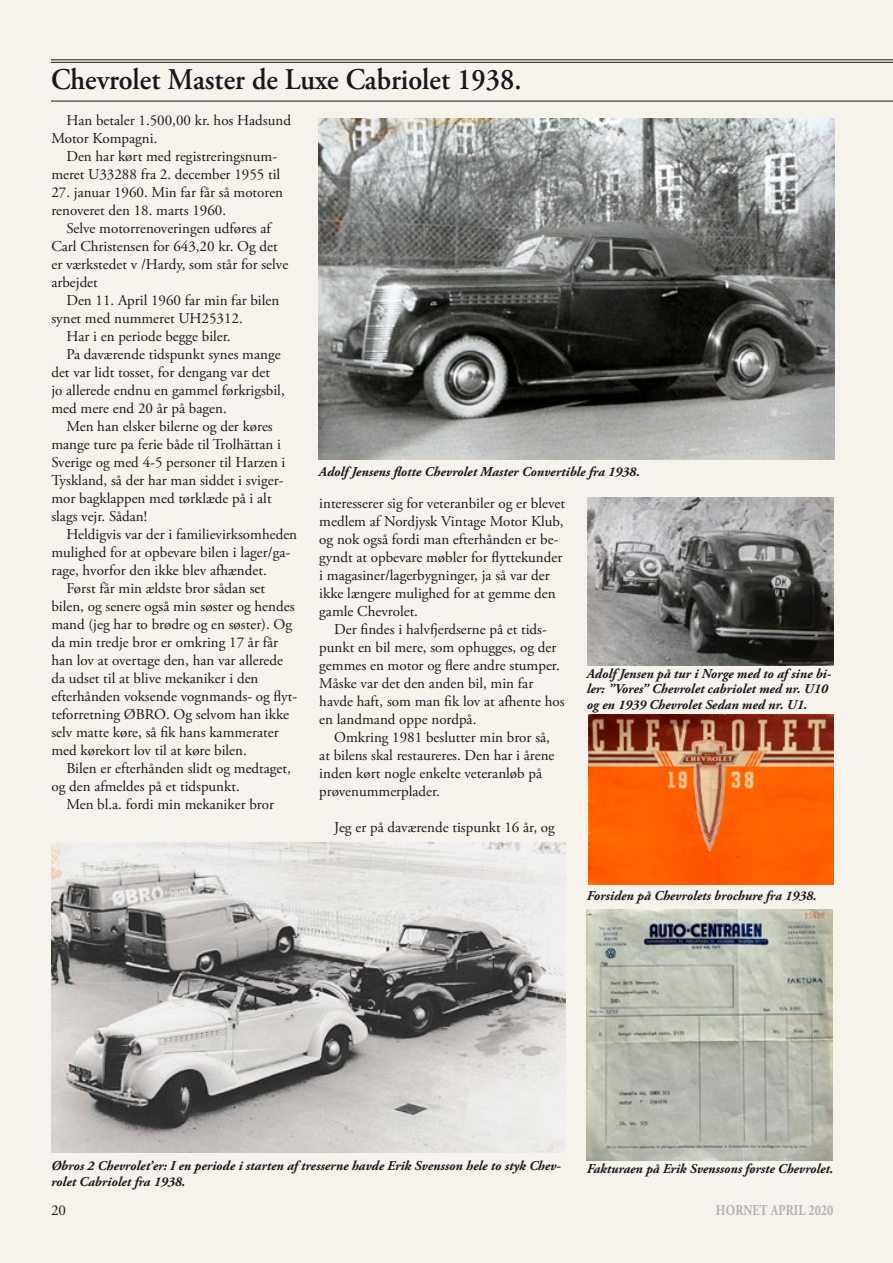
<style>
.page{position:relative;width:893px;height:1263px;background:#f6f3ed}
.page>*{position:absolute;margin:0;border:0;box-sizing:border-box;transform-origin:0 0}
.Rubrik{font:600 30px "Adobe Garamond Pro";color:#1a171c;scale:.94 1}
.Brød{font:15px/18px "Adobe Garamond Pro";color:#1a171c}
.t1{font:700 15px "Adobe Garamond Pro";letter-spacing:.015em;color:#b1b3b4;scale:.8 1}
.Billedtekst{font:italic 700 13.5px/15.8px "Adobe Garamond Pro";color:#1a171c}
</style>
<div class="page">
<img style="left:51px;top:842px;width:515px;height:310px">
<img style="left:319px;top:119px;width:516px;height:341px">
<img style="left:588px;top:497px;width:245px;height:168px">
<img style="left:588px;top:714px;width:245px;height:170px">
<img style="left:587px;top:909px;width:245px;height:252px">
<hr style="left:51px;top:60px;width:842px;height:1px;background:#1a171c">
<hr style="left:51px;top:62px;width:842px;height:1px;background:#1a171c">
<hr style="left:51px;top:101px;width:842px;height:1px;background:#1a171c">
<p class="Rubrik" style="left:51px;top:62px;width:502px">Chevrolet Master de Luxe Cabriolet 1938.</p>
<p class="Brød" style="left:51px;top:112px;width:241px;text-indent:15px">Han betaler 1.500,00 kr. hos Hadsund<br>Motor Kompagni.</p>
<p class="Brød" style="left:51px;top:148px;width:230px;text-align:right">Den har kørt med registreringsnum&shy;meret U33288 fra 2. december 1955 til</p>
<p class="Brød" style="left:51px;top:184px;width:233px">27. januar 1960. Min far får så motoren renoveret den 18. marts 1960.</p>
<p class="Brød" style="left:51px;top:220px;width:238px;text-indent:15px">Selve motorrenoveringen udføres af<br>Carl Christensen for 643,20 kr. Og det er værkstedet v /Hardy, som står for selve arbejdet</p>
<p class="Brød" style="left:51px;top:292px;width:229px;text-indent:15px">Den 11. April 1960 far min far bilen synet med nummeret UH25312.</p>
<p class="Brød" style="left:66px;top:328px;width:166px">Har i en periode begge biler.</p>
<p class="Brød" style="left:51px;top:346px;width:235px;text-indent:15px">Pa daværende tidspunkt synes mange det var lidt tosset, for dengang var det jo allerede endnu en gammel førkrigsbil, med mere end 20 år på bagen.</p>
<p class="Brød" style="left:51px;top:418px;width:236px;text-indent:15px">Men han elsker bilerne og der køres mange ture pa ferie både til Trolhättan i Sverige og med 4-5 personer til Harzen i Tyskland, så der har man siddet i sviger&shy;mor bagklappen med tørklæde på i alt slags vejr. Sådan!</p>
<p class="Brød" style="left:51px;top:526px;width:247px;text-indent:15px">Heldigvis var der i familievirksomheden mulighed for at opbevare bilen i lager/ga&shy;rage, hvorfor den ikke blev afhændet.</p>
<p class="Brød" style="left:51px;top:580px;width:247px;text-indent:15px">Først får min ældste bror sådan set bilen, og senere også min søster og hendes mand (jeg har to brødre og en søster). Og da min tredje bror er omkring 17 år får han lov at overtage den, han var allerede da udset til at blive mekaniker i den efterhånden voksende vognmands- og flyt&shy;teforretning ØBRO. Og selvom han ikke selv matte køre, så fik hans kammerater med kørekort lov til at køre bilen.</p>
<p class="Brød" style="left:51px;top:760px;width:241px;text-indent:15px">Bilen er efterhånden slidt og medtaget, og den afmeldes på et tidspunkt.</p>
<p class="Brød" style="left:66px;top:796px;width:209px">Men bl.a. fordi min mekaniker bror</p>
<p class="Billedtekst" style="left:319px;top:464px;width:322px">Adolf Jensens flotte Chevrolet Master Convertible fra 1938.</p>
<p class="Brød" style="left:319px;top:495px;width:247px">interesserer sig for veteranbiler og er blevet medlem af Nordjysk Vintage Motor Klub, og nok også fordi man efterhånden er be&shy;gyndt at opbevare møbler for flyttekunder i magasiner/lagerbygninger, ja så var der ikke længere mulighed for at gemme den gamle Chevrolet.</p>
<p class="Brød" style="left:319px;top:621px;width:247px;text-indent:15px">Der findes i halvfjerdserne på et tids&shy;punkt en bil mere, som ophugges, og der gemmes en motor og flere andre stumper.<br>Måske var det den anden bil, min far havde haft, som man fik lov at afhente hos en landmand oppe nordpå.</p>
<p class="Brød" style="left:319px;top:729px;width:237px;text-indent:15px">Omkring 1981 beslutter min bror så, at bilens skal restaureres. Den har i årene inden kørt nogle enkelte veteranløb på prøvenummerplader.</p>
<p class="Brød" style="left:334px;top:819px;width:222px">Jeg er på daværende tispunkt 16 år, og</p>
<p class="Billedtekst" style="left:587px;top:666px;width:246px">Adolf Jensen på tur i Norge med to af sine bi&shy;ler: ”Vores” Chevrolet cabriolet med nr. U10 og en 1939 Chevrolet Sedan med nr. U1.</p>
<p class="Billedtekst" style="left:587px;top:888px;width:231px">Forsiden på Chevrolets brochure fra 1938.</p>
<p class="Billedtekst" style="left:51px;top:1158px;width:511px">Øbros 2 Chevrolet’er: I en periode i starten af tresserne havde Erik Svensson hele to styk Chev&shy;rolet Cabriolet fra 1938.</p>
<p class="Billedtekst" style="left:587px;top:1161px;width:248px">Fakturaen på Erik Svenssons første Chevrolet.</p>
<p class="Brød" style="left:51px;top:1202px;width:16px">20</p>
<p class="t1" style="left:716px;top:1202px;width:148px">HORNET APRIL 2020</p>
</div>
